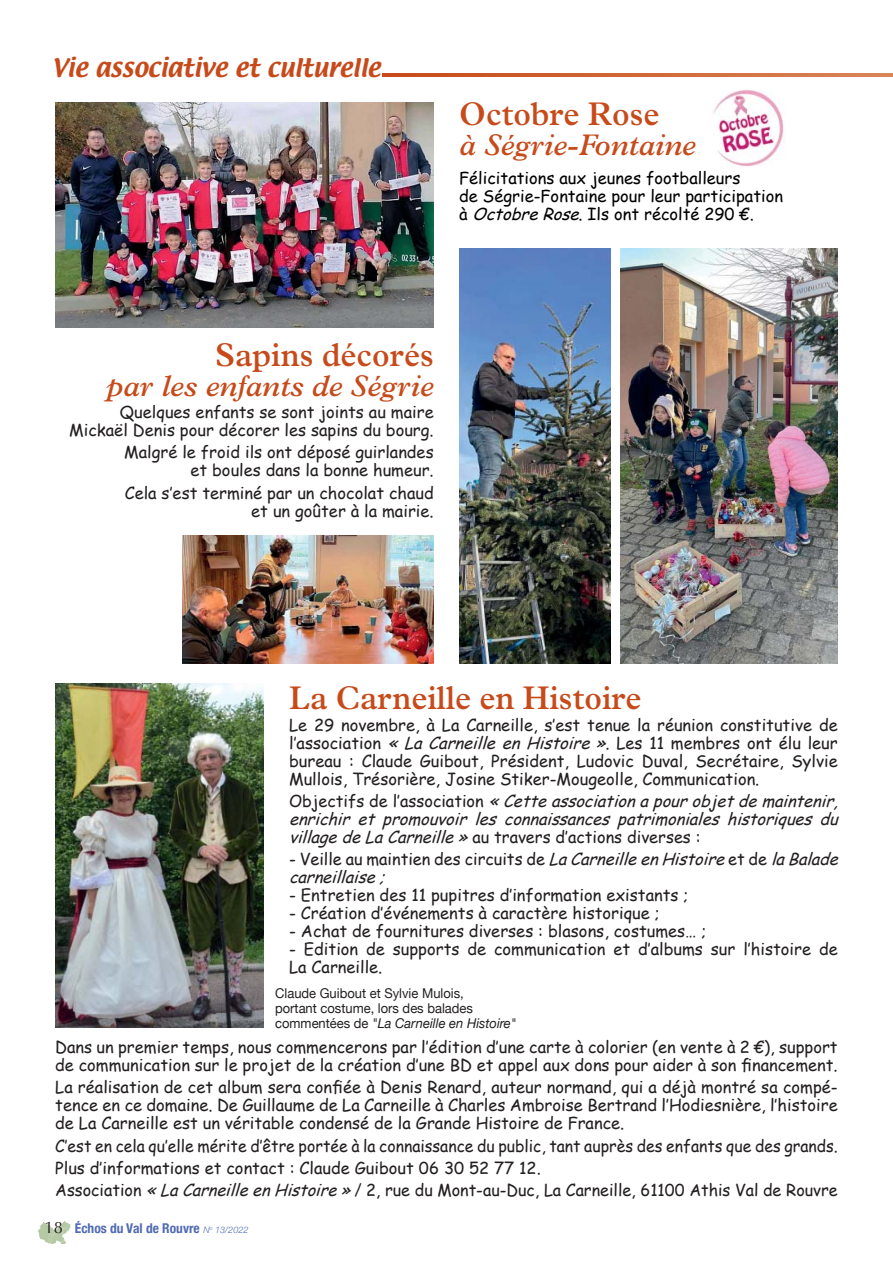
<style>
.page{position:relative;width:893px;height:1263px;background:#fff}
.page>*{position:absolute;margin:0;border:0;box-sizing:border-box;transform-origin:0 0}
.t1{font:600 33px "Plantin";color:#c74a1a;scale:.95 1}
.t2{font:italic 600 30px "Plantin";color:#c74a1a;scale:.95 1}
.t3{font:22.5px "Textile";color:#c74a1a}
.t4{font:16.5px/18px "Comic Sans MS";color:#231f20;text-align:right}
.t5{font:italic 16.5px/18px "Comic Sans MS";color:#231f20;text-align:justify}
.t6{font:16.5px/22.2px "Comic Sans MS";color:#231f20;scale:.96 1}
.t7{font:16.5px/18px "Comic Sans MS";color:#000}
.t8{font:13.5px/15px "Helvetica Neue";color:#231f20;scale:.96 1}
.t9{font:700 condensed 13.5px "Helvetica Neue";color:#526cb3}
.s1{font-style:italic}
.s2{font-style:normal}
.s3{font-family:"Optima";font-weight:400;font-stretch:normal;font-size:16.5px;color:#231f20}
.s4{font-weight:300;font-style:italic;font-stretch:normal;font-size:9px}
</style>
<div class="page">
<img style="left:43px;top:1221px;width:26px;height:9px">
<svg style="left:383px;top:74px;width:510px;height:3px;background:#d06738"></svg>
<img style="left:55px;top:684px;width:209px;height:344px">
<img style="left:55px;top:102px;width:379px;height:225px">
<img style="left:713px;top:90px;width:72px;height:77px">
<img style="left:459px;top:248px;width:152px;height:415px">
<img style="left:621px;top:248px;width:217px;height:415px">
<img style="left:183px;top:535px;width:251px;height:128px">
<h3 class="t3" style="left:52px;top:54px;width:330px">Vie associative et culturelle</h3>
<h1 class="t1" style="left:459px;top:102px;width:212px">Octobre Rose</h1>
<h2 class="t2" style="left:459px;top:134px;width:251px">à Ségrie-Fontaine</h2>
<p class="t7" style="left:459px;top:169px;width:325px">Félicitations aux jeunes footballeurs<br>de Ségrie-Fontaine pour leur participation à <span class="s1">OctobreRose</span>. Ils ont récolté 290 €.</p>
<h1 class="t1" style="left:215px;top:343px;width:232px">Sapins décorés</h1>
<h2 class="t2" style="left:106px;top:375px;width:346px">par les enfants de Ségrie</h2>
<p class="t4" style="left:69px;top:402px;width:366px">Quelques enfants se sont joints au maire<br>Mickaël Denis pour décorer les sapins du bourg.</p>
<p class="t4" style="left:124px;top:443px;width:311px">Malgré le froid ils ont déposé guirlandes et boules dans la bonne humeur.</p>
<p class="t4" style="left:125px;top:483px;width:310px">Cela s’est terminé par un chocolat chaud et un goûter à la mairie.</p>
<h1 class="t1" style="left:289px;top:686px;width:372px">La Carneille en Histoire</h1>
<p class="t4" style="left:289px;top:715px;width:550px;text-align:justify">Le 29 novembre, à La Carneille, s’est tenue la réunion constitutive de l’association <span class="s1">«LaCarneilleenHistoire»</span>. Les 11 membres ont élu leur bureau : Claude Guibout, Président, Ludovic Duval, Secrétaire, Sylvie Mullois, Trésorière, Josine Stiker-Mougeolle, Communication.</p>
<p class="t5" style="left:289px;top:791px;width:556px"><span class="s2">O b j e c t i f s d e l ’ a s s o c i a t i o n</span> «Cetteassociationapourobjetdemaintenir, enrichir et promouvoir les connaissances patrimoniales historiques du villagedeLaCarneille»<span class="s2">au travers d’actions diverses :</span></p>
<p class="t5" style="left:289px;top:850px;width:556px"><span class="s2">- Veille au maintien des circuits de</span> LaCarneilleenHistoire<span class="s2">et de</span> laBalade carneillaise;</p>
<p class="t4" style="left:289px;top:886px;width:401px">- Entretien des 11 pupitres d’information existants ;</p>
<p class="t4" style="left:289px;top:904px;width:372px">- Création d’événements à caractère historique ;</p>
<p class="t4" style="left:289px;top:922px;width:419px">- Achat de fournitures diverses : blasons, costumes… ;</p>
<p class="t4" style="left:289px;top:940px;width:550px;text-align:left">- Edition de supports de communication et d’albums sur l’histoire de<br>La Carneille.</p>
<p class="t8" style="left:275px;top:985px;width:253px">Claude Guibout et Sylvie Mulois,<br>portant costume, lors des balades commentées de <span class="s1">"La Carneille en Histoire"</span></p>
<p class="t4" style="left:55px;top:1037px;width:784px;text-align:left">Dans un premier temps, nous commencerons par l’édition d’une carte à colorier (en vente à 2 €), support de communication sur le projet de la création d’une BD et appel aux dons pour aider à son financement.</p>
<p class="t4" style="left:55px;top:1078px;width:784px;text-align:justify">La réalisation de cet album sera confiée à Denis Renard, auteur normand, qui a déjà montré sa compé&shy;tence en ce domaine . De Guillaume de La Carneille à Charles Ambroise Bertrand l’Hodiesnière, l’histoire de La Carneille est un véritable condensé de la Grande Histoire de France.</p>
<p class="t6" style="left:55px;top:1134px;width:816px">C’est en cela qu’elle mérite d’être portée à la connaissance du public, tant auprès des enfants que des grands.<br>Plus d’informations et contact : Claude Guibout 06 30 52 77 12.<br>Association <span class="s1">«LaCarneilleenHistoire»</span>/ 2, rue du Mont-au-Duc, La Carneille, 61100 Athis Val de Rouvre</p>
<p class="t9" style="left:45px;top:1220px;width:205px"><span class="s3">18</span> Échos du Val de Rouvre <span class="s4">N</span><sup>o</sup> <span class="s4">13/2022</span></p>
</div>
